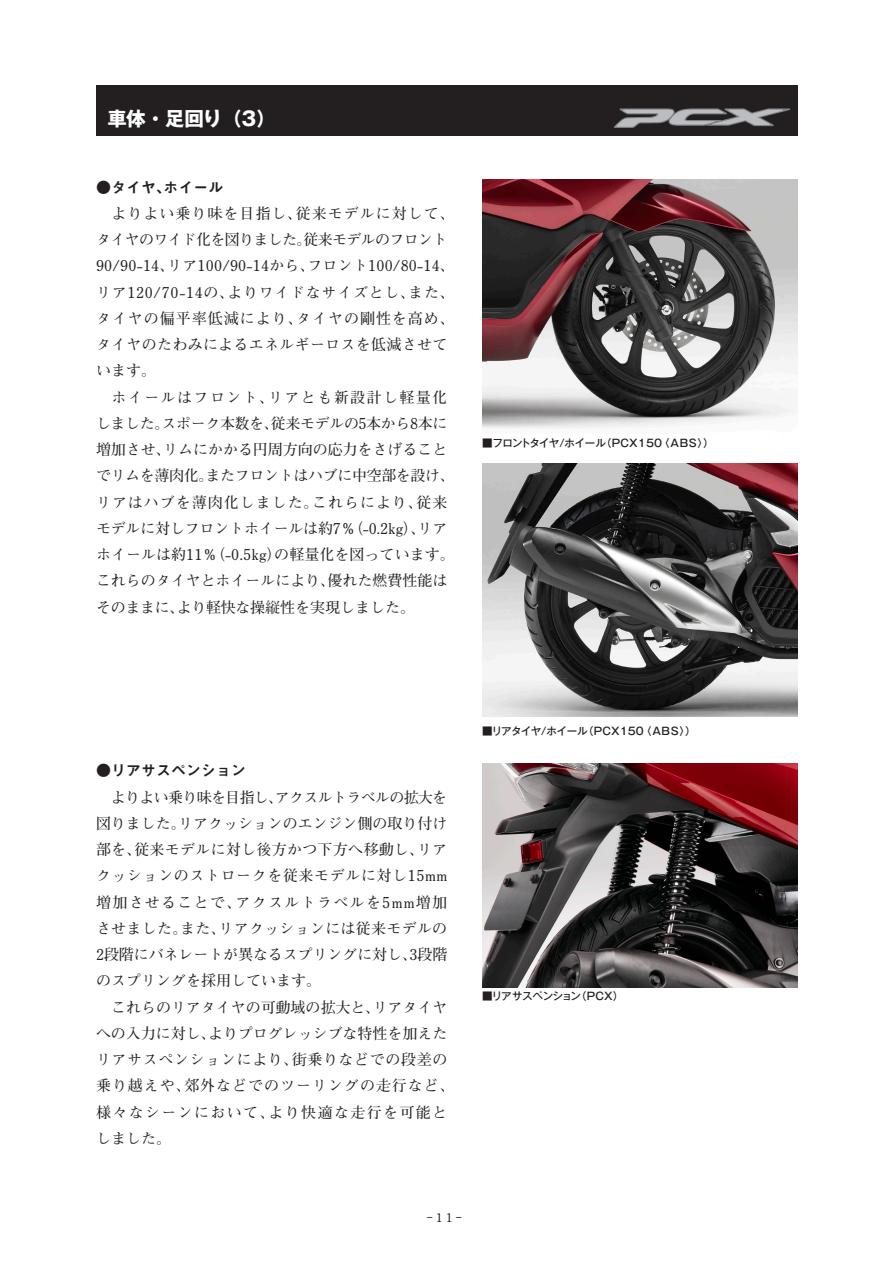
<style>
.page{position:relative;width:893px;height:1263px;background:#fff}
.page>*{position:absolute;margin:0;border:0;box-sizing:border-box;transform-origin:0 0}
.t1{font:700 19.5px "Gothic MB101 Pro";color:#fff}
.t2{font:700 15px/26.2px "Futo Min A101 Pro";color:#231f20}
.t3{font:700 15px/26.2px "Futo Min A101 Pro";letter-spacing:.02em;color:#231f20}
.t4{font:700 15px/26.2px "Futo Min A101 Pro";letter-spacing:.04em;color:#231f20}
.t5{font:15px "Midashi Go Pr 6 N MB31";color:#231f20}
.t6{font:700 12px "Futo Min A101 Pro";color:#231f20}
.t7{font:500 10.5px "Gothic MB101 Pro";letter-spacing:-.02em;color:#231f20}
.t8{font:500 10.5px "Gothic MB101 Pro";letter-spacing:.01em;color:#231f20}
</style>
<div class="page">
<div style="left:97px;top:85px;width:701px;height:50px;background:#231f20"></div>
<svg style="left:614px;top:108px;width:176px;height:20px"></svg>
<img style="left:482px;top:463px;width:316px;height:254px">
<img style="left:482px;top:179px;width:316px;height:249px">
<img style="left:482px;top:763px;width:316px;height:224px">
<h1 class="t1" style="left:107px;top:102px;width:170px">車体・足回り（3）</h1>
<p class="t5" style="left:96px;top:175px;width:129px">●タイヤ、ホイール</p>
<p class="t3" style="left:96px;top:198px;width:360px;text-indent:15px">よりよい乗り味を目指し、従来モデルに対して、タイヤのワイド化を図りました。従来モデルのフロント<br>90/90-14、リア100/90-14から、フロント100/80-14、リア120/70-14の、よりワイドなサイズとし、また、タイヤの偏平率低減により、タイヤの剛性を高め、タイヤのたわみによるエネルギーロスを低減させています。</p>
<p class="t2" style="left:96px;top:382px;width:360px;text-indent:16px">ホイールはフロント、リアとも新設計し軽量化しました。スポーク本数を、従来モデルの5本から8本に増加させ、リムにかかる円周方向の応力をさげることでリムを薄肉化。またフロントはハブに中空部を設け、リアはハブを薄肉化しました。これらにより、従来モデルに対しフロントホイールは約7％（-0.2kg）、リアホイールは約11％（-0.5kg）の軽量化を図っています。これらのタイヤとホイールにより、優れた燃費性能はそのままに、より軽快な操縦性を実現しました。</p>
<p class="t7" style="left:482px;top:435px;width:233px">■フロントタイヤ/ホイール（PCX150〈ABS〉）</p>
<p class="t5" style="left:96px;top:759px;width:152px">●リアサスペンション</p>
<p class="t2" style="left:96px;top:782px;width:353px;text-align:justify;text-indent:15px">よりよい乗り味を目指し、アクスルトラベルの拡大を図りました。リアクッションのエンジン側の取り付け部を、従来モデルに対し後方かつ下方へ移動し、リアクッションのストロークを従来モデルに対し15mm増加させることで、アクスルトラベルを5mm増加させました。また、リアクッションには従来モデルの2段階にバネレートが異なるスプリングに対し、3段階のスプリングを採用しています。</p>
<p class="t4" style="left:96px;top:992px;width:360px;text-indent:15px">これらのリアタイヤの可動域の拡大と、リアタイヤへの入力に対し、よりプログレッシブな特性を加えたリアサスペンションにより、街乗りなどでの段差の乗り越えや、郊外などでのツーリングの走行など、様々なシーンにおいて、より快適な走行を可能としました。</p>
<p class="t8" style="left:482px;top:722px;width:215px">■リアタイヤ/ホイール（PCX150〈ABS〉）</p>
<p class="t7" style="left:482px;top:987px;width:142px">■リアサスペンション（PCX）</p>
<p class="t6" style="left:427px;top:1207px;width:37px">‒11‒</p>
</div>
